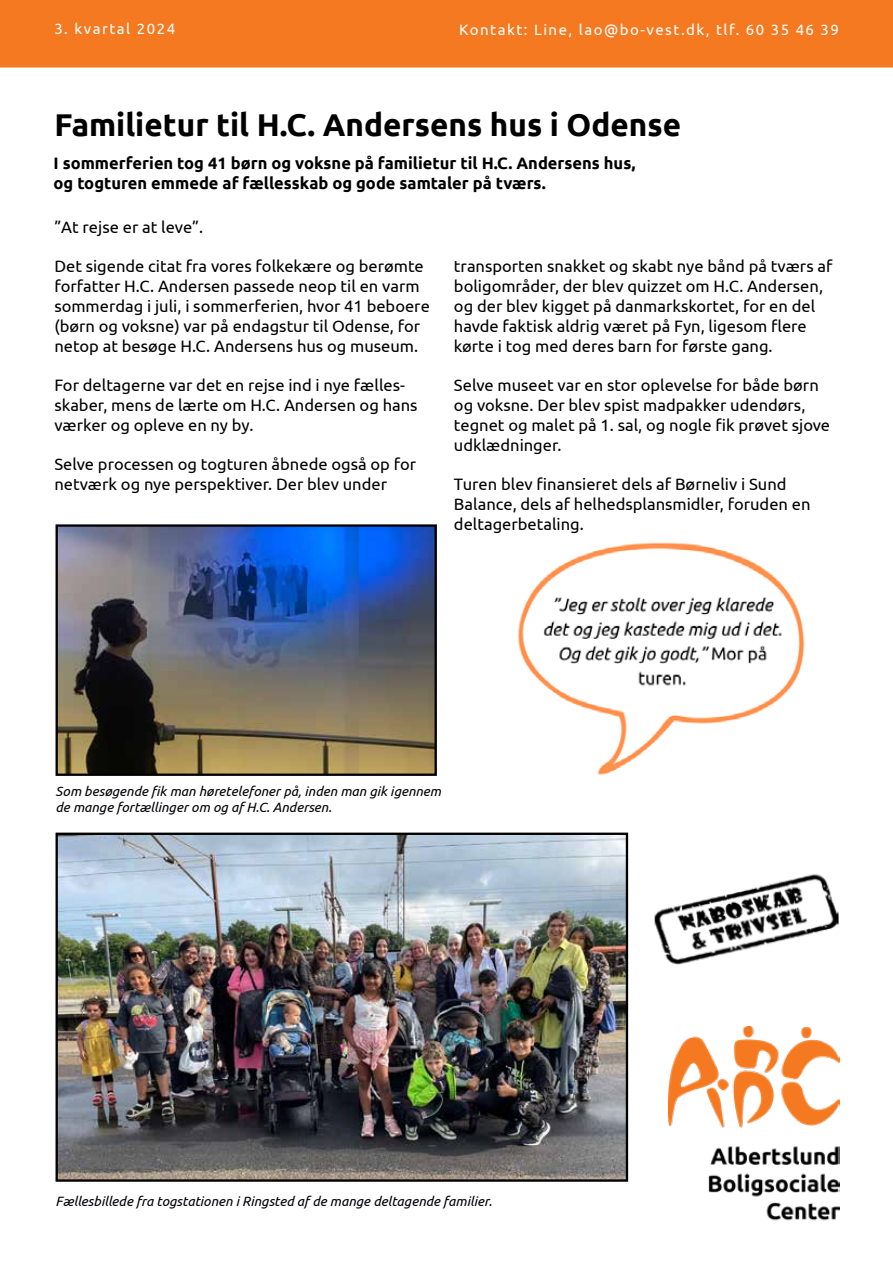
<style>
.page{position:relative;width:893px;height:1263px;background:#fff}
.page>*{position:absolute;margin:0;border:0;box-sizing:border-box;transform-origin:0 0}
.t1{font:700 31.5px "Ubuntu";color:#000}
.t2{font:16.5px/19.8px "Ubuntu";color:#000}
.t3{font:700 16.5px/19.8px "Ubuntu";color:#000}
.t4{font:15px "Ubuntu";letter-spacing:.1em;color:#fff}
.t5{font:italic 13.5px/16.2px "Ubuntu";color:#000005}
</style>
<div class="page">
<div style="left:0;top:0;width:893px;height:68px;background:#f47920"></div>
<img style="left:669px;top:1026px;width:170px;height:195px">
<img style="left:518px;top:542px;width:287px;height:233px">
<img style="left:59px;top:527px;width:375px;height:246px">
<div style="left:56px;top:524px;width:381px;height:252px;border:2px solid #000"></div>
<img style="left:654px;top:874px;width:185px;height:91px">
<img style="left:59px;top:836px;width:566px;height:343px">
<div style="left:56px;top:833px;width:572px;height:349px;border:2px solid #000"></div>
<p class="t4" style="left:54px;top:19px;width:122px">3. kvartal 2024</p>
<p class="t4" style="left:459px;top:20px;width:381px">Kontakt: Line, lao@bo-vest.dk, tlf. 60 35 46 39</p>
<h1 class="t1" style="left:54px;top:105px;width:628px">Familietur til H.C. Andersens hus i Odense</h1>
<p class="t3" style="left:54px;top:153px;width:583px">I sommerferien tog 41 børn og voksne på familietur til H.C. Andersens hus, og togturen emmede af fællesskab og gode samtaler på tværs.</p>
<p class="t2" style="left:54px;top:217px;width:150px">”At rejse er at leve”.</p>
<p class="t2" style="left:54px;top:256px;width:377px">Det sigende citat fra vores folkekære og berømte forfatter H.C. Andersen passede neop til en varm sommerdag i juli, i sommerferien, hvor 41 beboere (børn og voksne) var på endagstur til Odense, for netop at besøge H.C. Andersens hus og museum.</p>
<p class="t2" style="left:54px;top:375px;width:365px">For deltagerne var det en rejse ind i nye fælles&shy;skaber, mens de lærte om H.C. Andersen og hans værker og opleve en ny by.</p>
<p class="t2" style="left:54px;top:454px;width:363px">Selve processen og togturen åbnede også op for netværk og nye perspektiver. Der blev under</p>
<p class="t2" style="left:454px;top:256px;width:380px">transporten snakket og skabt nye bånd på tværs af boligområder, der blev quizzet om H.C. Andersen, og der blev kigget på danmarkskortet, for en del havde faktisk aldrig været på Fyn, ligesom flere kørte i tog med deres barn for første gang.</p>
<p class="t2" style="left:454px;top:375px;width:378px">Selve museet var en stor oplevelse for både børn og voksne. Der blev spist madpakker udendørs, tegnet og malet på 1. sal, og nogle fik prøvet sjove udklædninger.</p>
<p class="t2" style="left:454px;top:474px;width:358px">Turen blev finansieret dels af Børneliv i Sund<br>Balance, dels af helhedsplansmidler, foruden en deltagerbetaling.</p>
<p class="t5" style="left:56px;top:783px;width:387px">Som besøgende fik man høretelefoner på, inden man gik igennem de mange fortællinger om og af H.C. Andersen.</p>
<p class="t5" style="left:56px;top:1192px;width:438px">Fællesbillede fra togstationen i Ringsted af de mange deltagende familier.</p>
</div>
